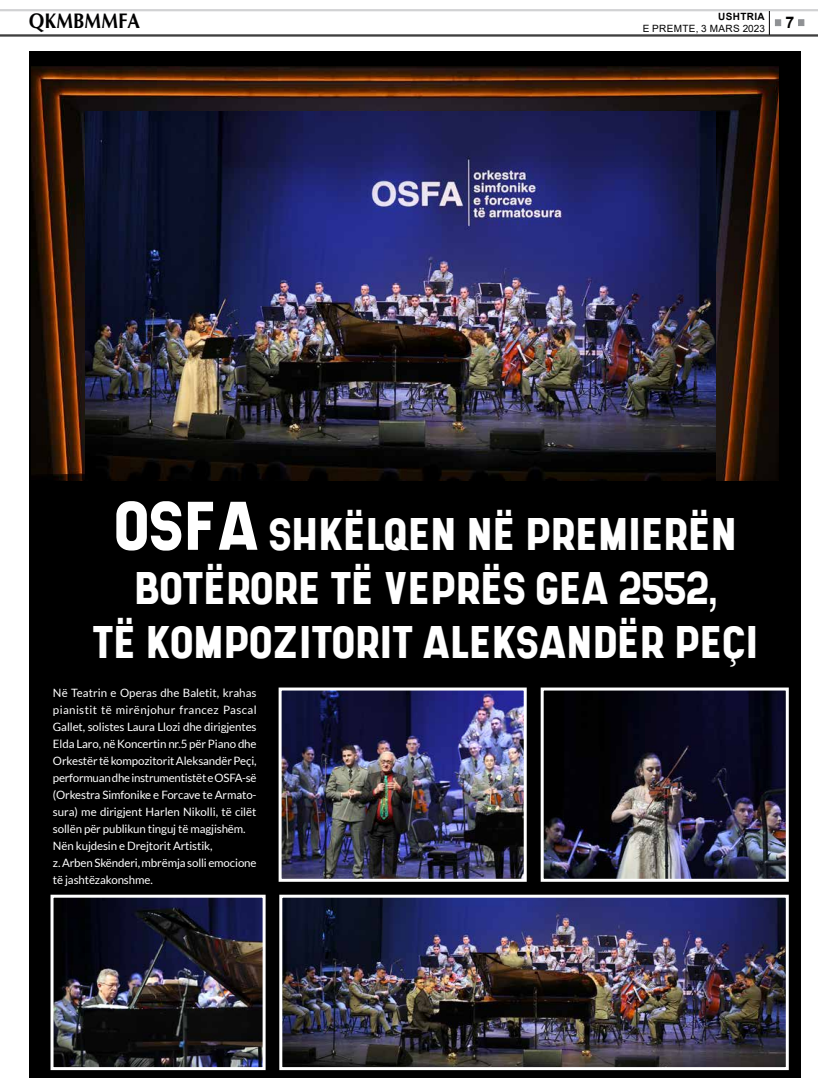
<style>
.page{position:relative;width:818px;height:1078px;background:#fff}
.page>*{position:absolute;margin:0;border:0;box-sizing:border-box;transform-origin:0 0}
.t1{font:43.5px/54px "Shrimp";letter-spacing:-.01em;color:#fff;text-align:center;scale:.91 1}
.t2{font:700 21px "CG Omega";color:#000;scale:.9 1}
.t3{font:700 16px "Arial";color:#000}
.t4{font:11.5px/17px "Lato";letter-spacing:-.01em;color:#fff}
.t5{font:10px "Arial";letter-spacing:.035em;color:#000}
.t6{font:700 10px "Arial";letter-spacing:.035em;color:#000}
.s1{font-size:65.6px}
</style>
<div class="page">
<hr style="left:0;top:35px;width:818px;height:1px;background:#000">
<hr style="left:0;top:36px;width:818px;height:1px;background:#000">
<hr style="left:0;top:10px;width:818px;height:1px;background:#c7c8ca">
<hr style="left:0;top:11px;width:818px;height:1px;background:#c7c8ca">
<svg style="left:798px;top:20px;width:6px;height:6px"></svg>
<svg style="left:769px;top:11px;width:12px;height:24px"></svg>
<div style="left:30px;top:51px;width:770px;height:1026px;background:#000"></div>
<img style="left:283px;top:691px;width:240px;height:186px">
<div style="left:279px;top:687px;width:248px;height:194px;border:3px solid #fff"></div>
<img style="left:544px;top:691px;width:241px;height:186px">
<div style="left:540px;top:687px;width:249px;height:194px;border:3px solid #fff"></div>
<img style="left:283px;top:898px;width:502px;height:167px">
<div style="left:279px;top:894px;width:510px;height:175px;border:3px solid #fff"></div>
<img style="left:55px;top:898px;width:207px;height:167px">
<div style="left:51px;top:894px;width:215px;height:175px;border:3px solid #fff"></div>
<img style="left:32px;top:66px;width:747px;height:414px">
<img style="left:86px;top:111px;width:630px;height:369px">
<p class="t6" style="left:718px;top:9px;width:48px">USHTRIA</p>
<h2 class="t2" style="left:29px;top:8px;width:125px">QKMBMMFA</h2>
<p class="t5" style="left:643px;top:21px;width:124px">E PREMTE, 3 MARS 2023</p>
<h3 class="t3" style="left:785px;top:11px;width:10px">7</h3>
<h1 class="t1" style="left:92px;top:506px;width:733px"><span class="s1">OSFA</span> SHKËLQEN NË PREMIERËN<br>BOTËRORE TË VEPRËS GEA 2552,<br>TË KOMPOZITORIT ALEKSANDËR PEÇI</h1>
<p class="t4" style="left:53px;top:684px;width:205px">Në Teatrin e Operas dhe Baletit, krahas pianistit të mirënjohur francez Pascal Gallet, solistes Laura Llozi dhe dirigjentes Elda Laro, në Koncertin nr.5 për Piano dhe Orkestër të kompozitorit Aleksandër Peçi, performuan dhe instrumentistët e OSFA-së (Orkestra Simfonike e Forcave te Armato&shy;sura) me dirigjent Harlen Nikolli, të cilët sollën për publikun tinguj të magjishëm.<br>Nën kujdesin e Drejtorit Artistik,<br>z. Arben Skënderi, mbrëmja solli emocione të jashtëzakonshme.</p>
</div>
